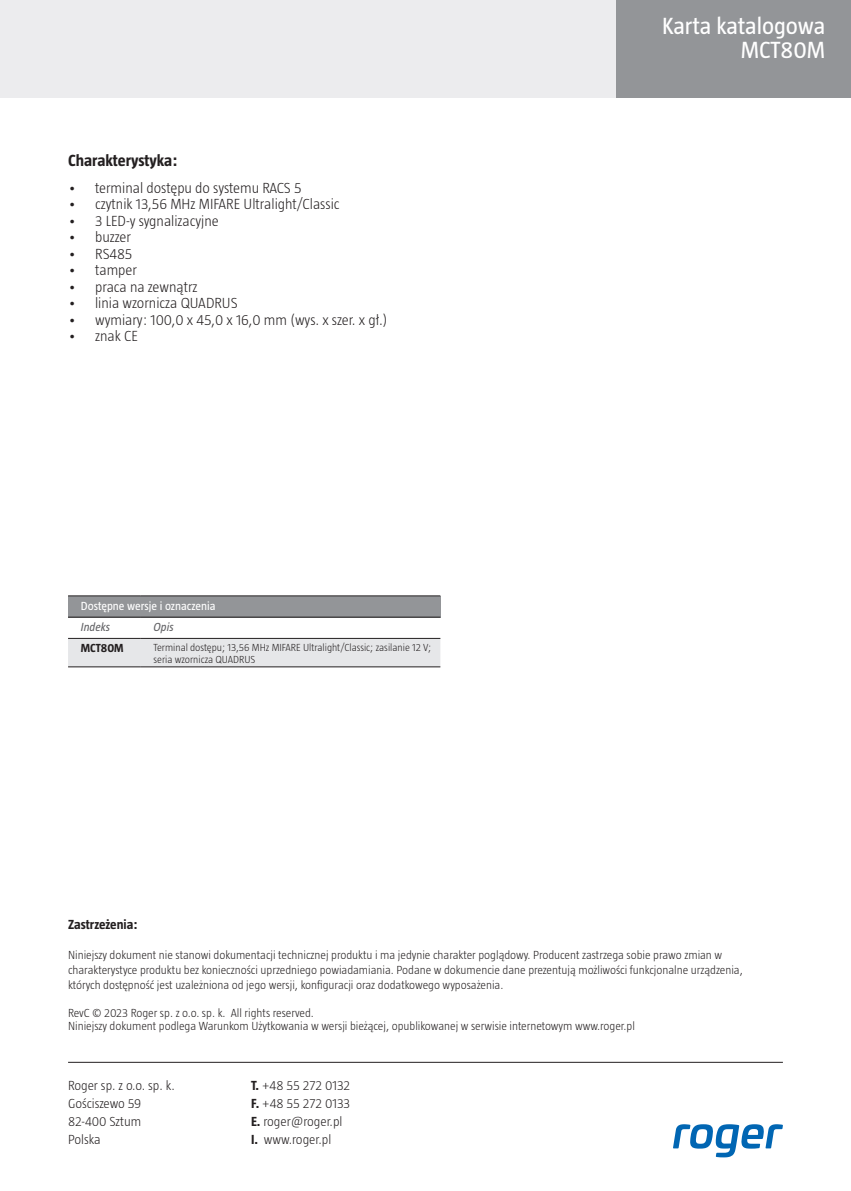
<style>
.page{position:relative;width:851px;height:1191px;background:#fff}
.page>*{position:absolute;margin:0;border:0;box-sizing:border-box;transform-origin:0 0}
.t1{font:24px/24px "Taz";color:#fff;text-align:right}
.t2{font:300 24px/24px "Taz";color:#fff;text-align:right}
.t3{font:700 16.5px "Taz";color:#231f20}
.t4{font:300 15px "Taz";color:#231f20}
.t5{font:300 13.5px/18px "Taz";color:#231f20}
.t6{font:700 13.5px "Taz";color:#231f20}
.t7{font:300 12px/15px "Taz";color:#231f20}
.t8{font:12px "Taz";color:#fff}
.t9{font:italic 12px "Taz";color:#636366}
.t10{font:700 12px "Taz";color:#231f20}
.t11{font:300 10.5px/11.6px "Taz";color:#231f20}
.s1{font-weight:700}
</style>
<div class="page">
<div style="left:612px;top:0;width:238px;height:98px;background:#939598"></div>
<div style="left:0;top:0;width:615px;height:97px;background:#ececee"></div>
<svg style="left:673px;top:1124px;width:109px;height:33px"></svg>
<hr style="left:68px;top:1062px;width:714px;height:1px;background:#231f20">
<div style="left:68px;top:596px;width:372px;height:21px;background:#939598"></div>
<div style="left:68px;top:639px;width:372px;height:27px;background:#e6e7e9"></div>
<hr style="left:68px;top:617px;width:73px;height:1px;background:#231f20">
<hr style="left:141px;top:617px;width:299px;height:1px;background:#231f20">
<hr style="left:68px;top:638px;width:73px;height:1px;background:#231f20">
<hr style="left:141px;top:638px;width:299px;height:1px;background:#231f20">
<hr style="left:68px;top:595px;width:73px;height:1px;background:#231f20">
<hr style="left:141px;top:595px;width:299px;height:1px;background:#231f20">
<hr style="left:68px;top:666px;width:73px;height:1px;background:#231f20">
<hr style="left:141px;top:666px;width:299px;height:1px;background:#231f20">
<h2 class="t3" style="left:68px;top:151px;width:111px">Charakterystyka:</h2>
<p class="t4" style="left:68px;top:179px;width:235px">• terminal dostępu do systemu RACS 5</p>
<p class="t4" style="left:68px;top:196px;width:273px">• czytnik 13,56 MHz MIFARE Ultralight/Classic</p>
<p class="t4" style="left:68px;top:212px;width:152px">• 3 LED-y sygnalizacyjne</p>
<p class="t4" style="left:68px;top:229px;width:65px">• buzzer</p>
<p class="t4" style="left:68px;top:245px;width:66px">• RS485</p>
<p class="t4" style="left:68px;top:262px;width:70px">• tamper</p>
<p class="t4" style="left:68px;top:278px;width:131px">• praca na zewnątrz</p>
<p class="t4" style="left:68px;top:295px;width:171px">• linia wzornicza QUADRUS</p>
<p class="t4" style="left:68px;top:311px;width:321px">• wymiary: 100,0 x 45,0 x 16,0 mm (wys. x szer. x gł.)</p>
<p class="t4" style="left:68px;top:328px;width:71px">• znak CE</p>
<p class="t8" style="left:81px;top:599px;width:136px">Dostępne wersje i oznaczenia</p>
<p class="t9" style="left:81px;top:620px;width:31px">Indeks</p>
<p class="t9" style="left:153px;top:620px;width:22px">Opis</p>
<p class="t10" style="left:81px;top:641px;width:44px">MCT80M</p>
<p class="t11" style="left:153px;top:641px;width:279px">Terminal dostępu; 13,56 MHz MIFARE Ultralight/Classic; zasilanie 12 V; seria wzornicza QUADRUS</p>
<h1 class="t1" style="left:662px;top:14px;width:165px">Karta katalogowa<br>MCT80M</h1>
<h1 class="t2" style="left:686px;top:20px;width:136px">Kontrolery serii<br>PRxx1</h1>
<p class="t6" style="left:68px;top:916px;width:71px">Zastrzeżenia:</p>
<p class="t7" style="left:68px;top:946px;width:676px">Niniejszy dokument nie stanowi dokumentacji technicznej produktu i ma jedynie charakter poglądowy. Producent zastrzega sobie prawo zmian w charakterystyce produktu bez konieczności uprzedniego powiadamiania. Podane w dokumencie dane prezentują możliwości funkcjonalne urządzenia, których dostępność jest uzależniona od jego wersji, konfiguracji oraz dodatkowego wyposażenia.</p>
<p class="t7" style="left:68px;top:1006px;width:568px;line-height:13.2px">RevC © 2023 Roger sp. z o.o. sp. k. All rights reserved.<br>Niniejszy dokument podlega Warunkom Użytkowania w wersji bieżącej, opublikowanej w serwisie internetowym www.roger.pl</p>
<p class="t5" style="left:68px;top:1076px;width:108px">Roger sp. z o.o. sp. k.<br>Gościszewo 59<br>82-400 Sztum<br>Polska</p>
<p class="t5" style="left:251px;top:1076px;width:101px"><span class="s1">T.</span> +48 55 272 0132<br><span class="s1">F.</span> +48 55 272 0133<br><span class="s1">E.</span> roger@roger.pl<br><span class="s1">I.</span> www.roger.pl</p>
</div>
